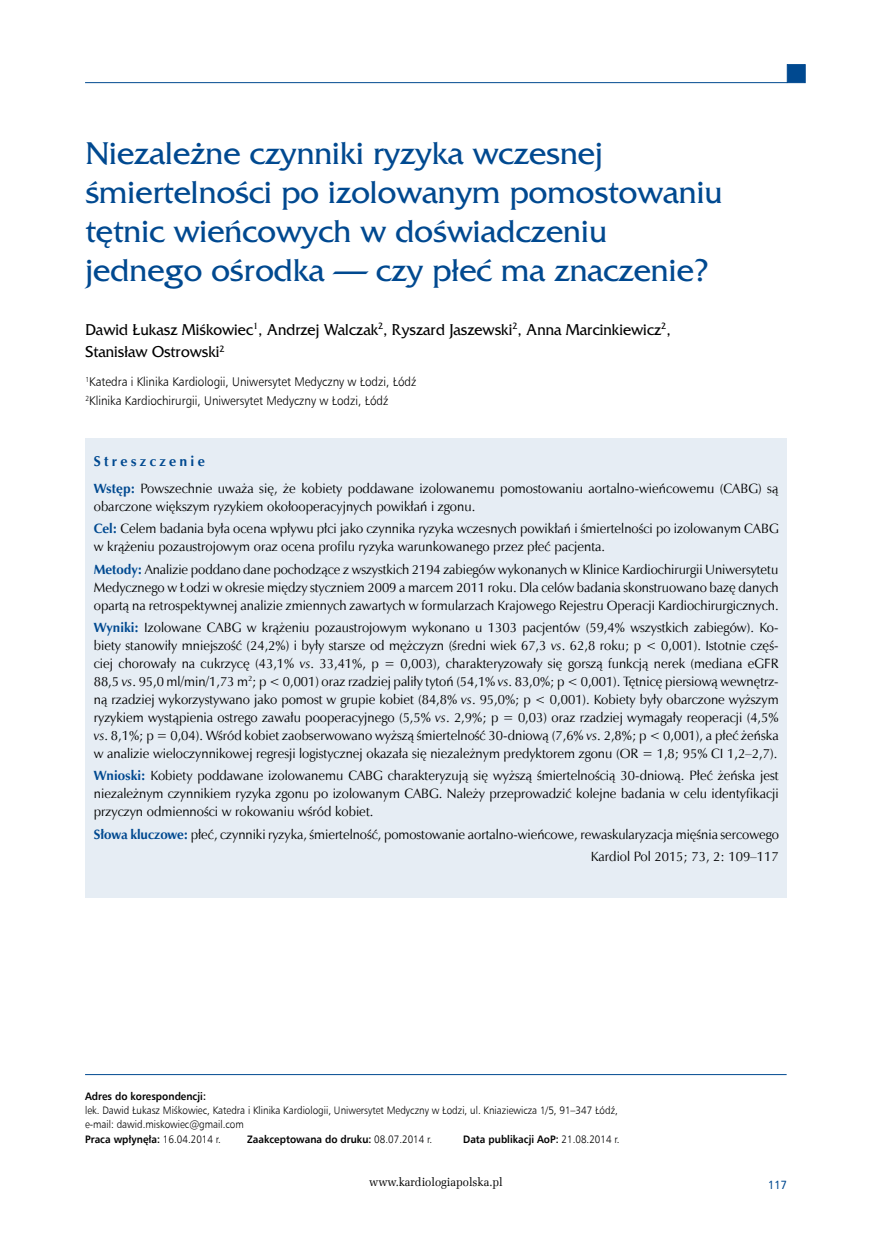
<style>
.page{position:relative;width:872px;height:1234px;background:#fff}
.page>*{position:absolute;margin:0;border:0;box-sizing:border-box;transform-origin:0 0}
.t1{font:33px/39px "France";color:#004990}
.t2{font:16.5px/22.5px "France";color:#000;scale:.94 1}
.t3{font:700 14.25px "Zapf Humnst EU";letter-spacing:.23em;color:#004990}
.t4{font:13.5px/18px "Zapf Humnst EU";color:#000;text-align:justify}
.t5{font:12.6px/19.2px "Humnst 777 Lt EU";color:#000;scale:.93 1}
.t6{font:12px "Zapf Ellipt EU";color:#000;scale:.95 1}
.t7{font:12px "Humnst 777 EU";color:#004990;scale:.9 1}
.t8{font:10.8px/14.2px "Humnst 777 Lt EU";color:#000;scale:.92 1}
.t9{font:700 10.8px "Humnst 777 EU";color:#000;scale:.92 1}
.s1{font-weight:700;color:#004990}
.s2{font-style:italic}
.s3{font-family:"Humnst 777 Lt EU";font-weight:400}
</style>
<div class="page">
<hr style="left:85px;top:82px;width:702px;height:1px;background:#004990">
<div style="left:787px;top:64px;width:18px;height:19px;background:#004990;border:1px solid #004990"></div>
<div style="left:85px;top:438px;width:702px;height:459px;background:#e6edf4"></div>
<hr style="left:85px;top:1073px;width:701px;height:1px;background:#004990">
<h1 class="t1" style="left:85px;top:134px;width:638px">Niezależne czynniki ryzyka wczesnej śmiertelności po izolowanym pomostowaniu tętnic wieńcowych w doświadczeniu jednego ośrodka — czy płeć ma znaczenie?</h1>
<p class="t2" style="left:85px;top:318px;width:624px">Dawid Łukasz Miśkowiec<sup>1</sup>, Andrzej Walczak<sup>2</sup>, Ryszard Jaszewski<sup>2</sup>, Anna Marcinkiewicz<sup>2</sup>,<br>Stanisław Ostrowski<sup>2</sup></p>
<p class="t5" style="left:85px;top:372px;width:358px"><sup>1</sup>Katedra i Klinika Kardiologii, Uniwersytet Medyczny w Łodzi, Łódź<br><sup>2</sup>Klinika Kardiochirurgii, Uniwersytet Medyczny w Łodzi, Łódź</p>
<p class="t3" style="left:94px;top:452px;width:112px">Streszczenie</p>
<p class="t4" style="left:94px;top:479px;width:686px"><span class="s1">Wstęp:</span> Powszechnie uważa się, że kobiety poddawane izolowanemu pomostowaniu aortalno-wieńcowemu (CABG) są obarczone większym ryzykiem okołooperacyjnych powikłań i zgonu.</p>
<p class="t4" style="left:94px;top:519px;width:686px"><span class="s1">Cel:</span> Celem badania była ocena wpływu płci jako czynnika ryzyka wczesnych powikłań i śmiertelności po izolowanym CABG w krążeniu pozaustrojowym oraz ocena profilu ryzyka warunkowanego przez płeć pacjenta.</p>
<p class="t4" style="left:94px;top:560px;width:686px"><span class="s1">Metody:</span> Analizie poddano dane pochodzące z wszystkich 2194 zabiegów wykonanych w Klinice Kardiochirurgii Uniwersytetu Medycznego w Łodzi w okresie między styczniem 2009 a marcem 2011 roku. Dla celów badania skonstruowano bazę danych opartą na retrospektywnej analizie zmiennych zawartych w formularzach Krajowego Rejestru Operacji Kardiochirurgicznych.</p>
<p class="t4" style="left:94px;top:618px;width:686px"><span class="s1">Wyniki:</span> Izolowane CABG w krążeniu pozaustrojowym wykonano u 1303 pacjentów (59,4% wszystkich zabiegów). Ko&shy;biety stanowiły mniejszość (24,2%) i były starsze od mężczyzn (średni wiek 67,3 <span class="s2">vs</span>. 62,8 roku; p &lt; 0,001). Istotnie częś&shy;ciej chorowały na cukrzycę (43,1% <span class="s2">vs</span>. 33,41%, p = 0,003), charakteryzowały się gorszą funkcją nerek (mediana eGFR 88,5 <span class="s2">vs</span>. 95,0 ml/min/1,73 m<sup>2</sup>; p &lt; 0,001) oraz rzadziej paliły tytoń (54,1% <span class="s2">vs</span>. 83,0%; p &lt; 0,001). Tętnicę piersiową wewnętrz&shy;ną rzadziej wykorzystywano jako pomost w grupie kobiet (84,8% <span class="s2">vs</span>. 95,0%; p &lt; 0,001). Kobiety były obarczone wyższym ryzykiem wystąpienia ostrego zawału pooperacyjnego (5,5% <span class="s2">vs</span>. 2,9%; p = 0,03) oraz rzadziej wymagały reoperacji (4,5% <span class="s2">vs</span>. 8,1%; p = 0,04). Wśród kobiet zaobserwowano wyższą śmiertelność 30-dniową (7,6% <span class="s2">vs</span>. 2,8%; p &lt; 0,001), a płeć żeńska w analizie wieloczynnikowej regresji logistycznej okazała się niezależnym predyktorem zgonu (OR = 1,8; 95% CI 1,2–2,7).</p>
<p class="t4" style="left:94px;top:766px;width:686px"><span class="s1">Wnioski:</span> Kobiety poddawane izolowanemu CABG charakteryzują się wyższą śmiertelnością 30-dniową. Płeć żeńska jest niezależnym czynnikiem ryzyka zgonu po izolowanym CABG. Należy przeprowadzić kolejne badania w celu identyfikacji przyczyn odmienności w rokowaniu wśród kobiet.</p>
<p class="t4" style="left:94px;top:822px;width:686px;line-height:22.2px;text-align:right"><span class="s1">Słowa kluczowe:</span> płeć, czynniki ryzyka, śmiertelność, pomostowanie aortalno-wieńcowe, rewaskularyzacja mięśnia sercowego<br>Kardiol Pol 2015; 73, 2: 109–117</p>
<p class="t9" style="left:85px;top:1088px;width:133px">Adres do korespondencji:</p>
<p class="t8" style="left:85px;top:1102px;width:581px">lek. Dawid Łukasz Miśkowiec, Katedra i Klinika Kardiologii, Uniwersytet Medyczny w Łodzi, ul. Kniaziewicza 1/5, 91–347 Łódź, e-mail: dawid.miskowiec@gmail.com</p>
<p class="t9" style="left:85px;top:1131px;width:149px">Praca wpłynęła: <span class="s3">16.04.2014 r.</span></p>
<p class="t9" style="left:247px;top:1131px;width:203px">Zaakceptowana do druku: <span class="s3">08.07.2014 r.</span></p>
<p class="t9" style="left:463px;top:1131px;width:171px">Data publikacji AoP: <span class="s3">21.08.2014 r.</span></p>
<p class="t6" style="left:369px;top:1173px;width:142px">www.kardiologiapolska.pl</p>
<p class="t7" style="left:768px;top:1176px;width:22px">117</p>
</div>
